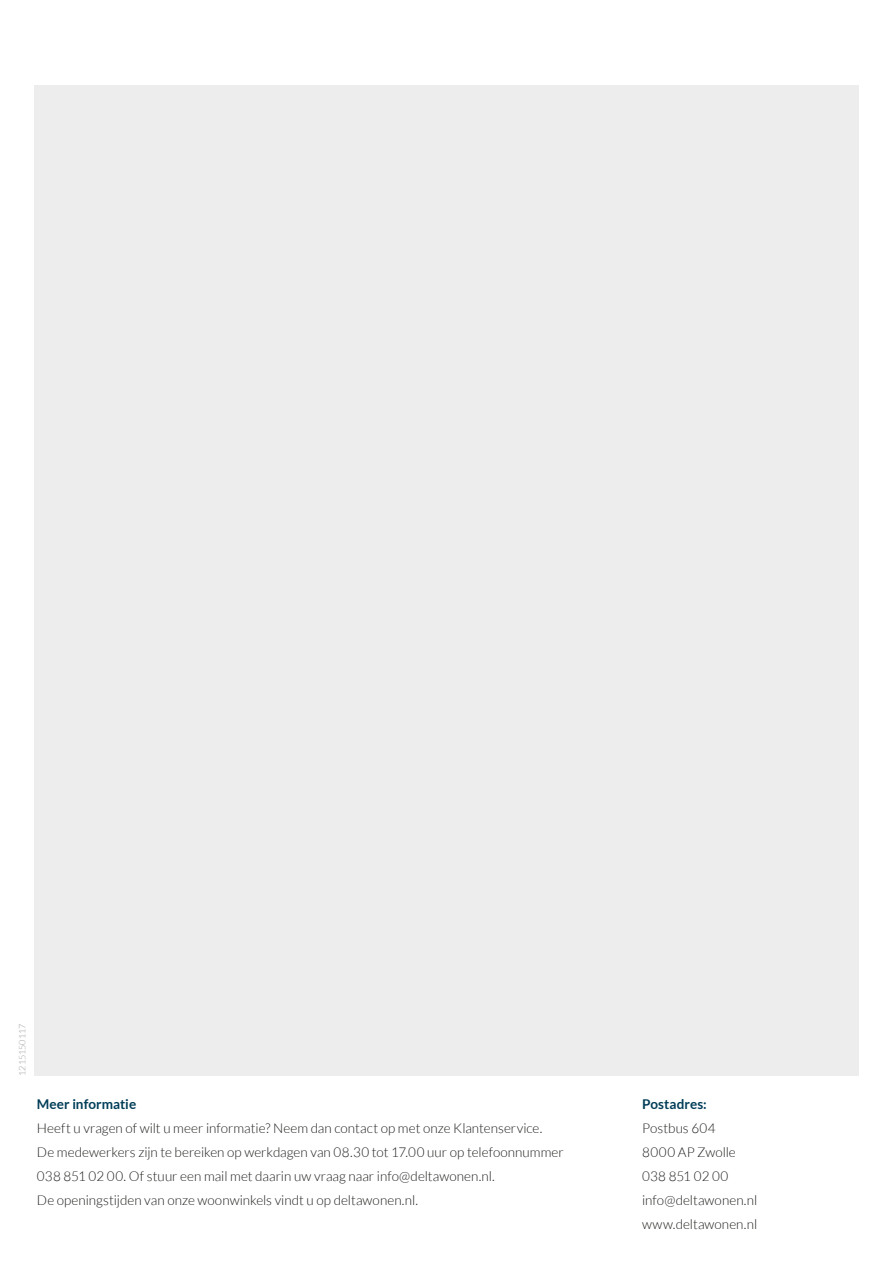
<style>
.page{position:relative;width:893px;height:1263px;background:#fff}
.page>*{position:absolute;margin:0;border:0;box-sizing:border-box;transform-origin:0 0}
.t1{font:300 13.5px/24px "Lato";color:#1d1d1b}
.t2{font:700 13.5px "Lato";letter-spacing:.005em;color:#003d58}
.t3{font:300 9px "Lato";color:#9d9d9d}
</style>
<div class="page">
<div style="left:34px;top:85px;width:825px;height:991px;background:#ededed"></div>
<p class="t3" style="left:17px;top:1076px;width:54px;rotate:-90deg">1215150117</p>
<p class="t2" style="left:37px;top:1097px;width:101px">Meer informatie</p>
<p class="t1" style="left:37px;top:1116px;width:528px">Heeft u vragen of wilt u meer informatie? Neem dan contact op met onze Klantenservice.<br>De medewerkers zijn te bereiken op werkdagen van 08.30 tot 17.00 uur op telefoonnummer 038 851 02 00. Of stuur een mail met daarin uw vraag naar info@deltawonen.nl.<br>De openingstijden van onze woonwinkels vindt u op deltawonen.nl.</p>
<p class="t2" style="left:642px;top:1097px;width:66px">Postadres:</p>
<p class="t1" style="left:642px;top:1116px;width:117px">Postbus 604<br>8000 AP Zwolle<br>038 851 02 00 info@deltawonen.nl www.deltawonen.nl</p>
</div>
